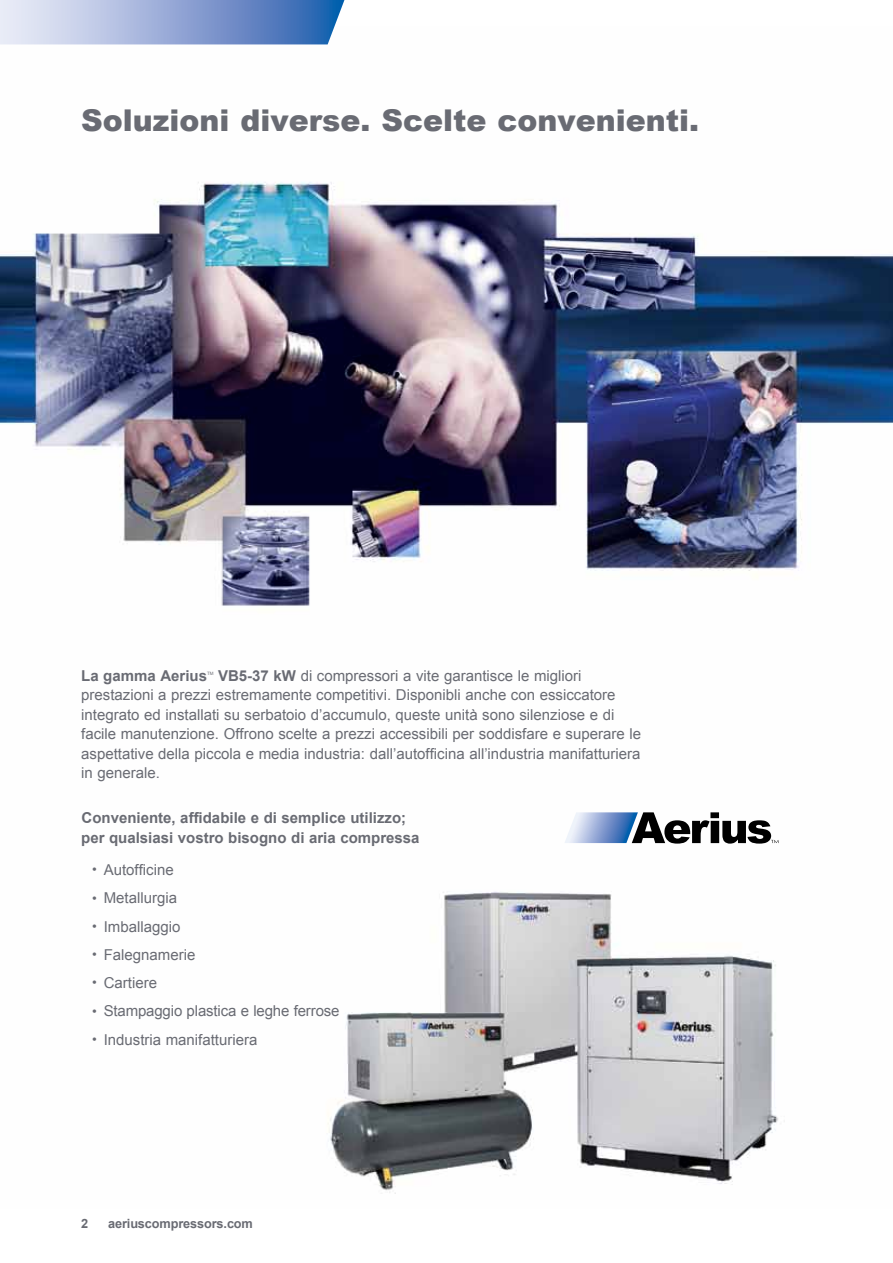
<style>
.page{position:relative;width:893px;height:1263px;background:#fff}
.page>*{position:absolute;margin:0;border:0;box-sizing:border-box;transform-origin:0 0}
.t1{font:900 30px "Arial";color:#696b73}
.t2{font:15px/19.5px "Arial";color:#696b73}
.t3{font:700 15px/19.5px "Arial";color:#696b73}
.t4{font:700 12.75px "Arial";letter-spacing:-.01em;color:#696b73}
.t5{font:4.5px "Arial";color:#696b73}
.s1{font-weight:700}
.s2{font-size:13.5px}
</style>
<div class="page">
<img style="left:0;top:44px;width:893px;height:1150px">
<svg style="left:564px;top:812px;width:215px;height:32px"></svg>
<svg style="left:0;top:0;width:344px;height:44px;background:#93aad6"></svg>
<h1 class="t1" style="left:81px;top:98px;width:620px">Soluzioni diverse. Scelte convenienti.</h1>
<p class="t2" style="left:81px;top:666px;width:561px;text-indent:137px"><span class="s1">VB5-37 kW</span> di compressori a vite garantisce le migliori prestazioni a prezzi estremamente competitivi. Disponibli anche con essiccatore integrato ed installati su serbatoio d’accumulo, queste unità sono silenziose e di facile manutenzione. Offrono scelte a prezzi accessibili per soddisfare e superare le aspettative della piccola e media industria: dall’autofficina all’industria manifatturiera in generale.</p>
<p class="t3" style="left:81px;top:809px;width:340px">Conveniente, affidabile e di semplice utilizzo; per qualsiasi vostro bisogno di aria compressa</p>
<p class="t2" style="left:92px;top:860px;width:83px"><span class="s2">•</span> Autofficine</p>
<p class="t2" style="left:92px;top:888px;width:86px"><span class="s2">•</span> Metallurgia</p>
<p class="t2" style="left:92px;top:917px;width:90px"><span class="s2">•</span> Imballaggio</p>
<p class="t2" style="left:92px;top:945px;width:105px"><span class="s2">•</span> Falegnamerie</p>
<p class="t2" style="left:92px;top:973px;width:66px"><span class="s2">•</span> Cartiere</p>
<p class="t2" style="left:92px;top:1001px;width:249px"><span class="s2">•</span> Stampaggio plastica e leghe ferrose</p>
<p class="t2" style="left:92px;top:1030px;width:167px"><span class="s2">•</span> Industria manifatturiera</p>
<p class="t3" style="left:81px;top:666px;width:127px">La gamma Aerius</p>
<p class="t5" style="left:207px;top:670px;width:8px">TM</p>
<p class="t4" style="left:81px;top:1215px;width:9px">2</p>
<p class="t4" style="left:108px;top:1215px;width:146px">aeriuscompressors.com</p>
</div>
